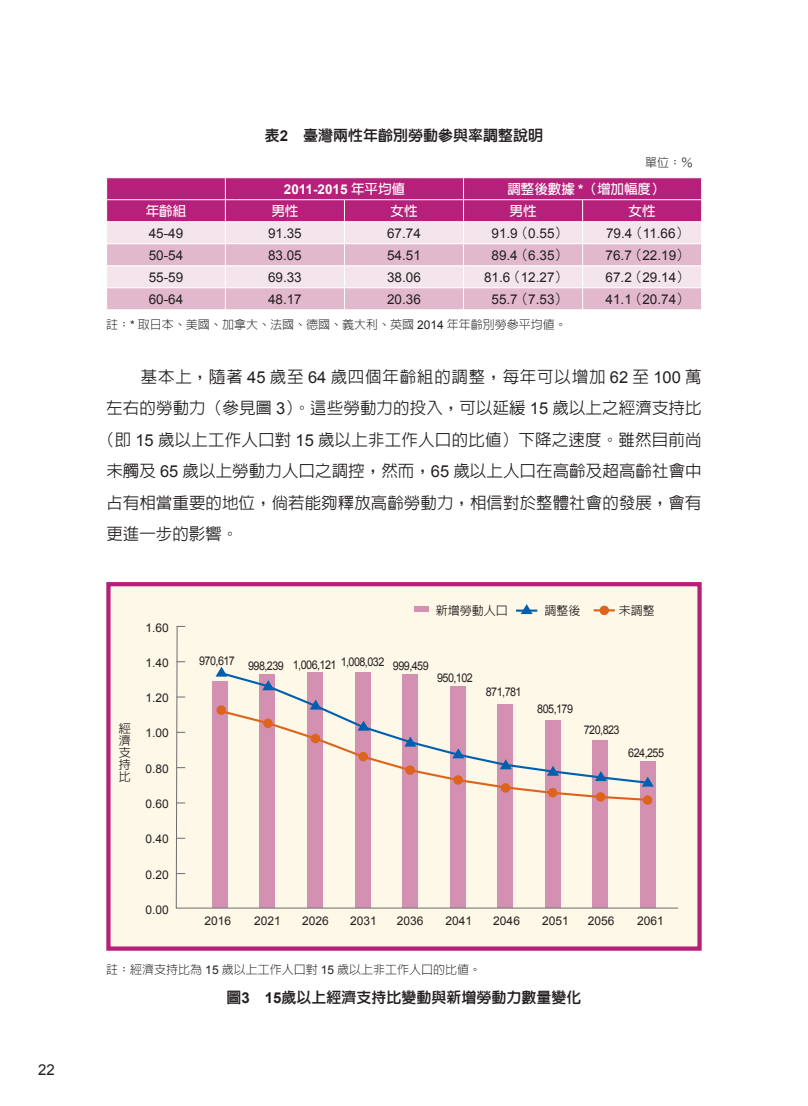
<style>
.page{position:relative;width:808px;height:1106px;background:#fff}
.page>*{position:absolute;margin:0;border:0;box-sizing:border-box;transform-origin:0 0}
.t1{font:500 16.5px "AR Hei B5";letter-spacing:.005em;color:#231f20}
.t2{font:500 16.5px "AR Hei B5";letter-spacing:.045em;color:#231f20}
.t3{font:800 15px "AR Hei B5";color:#231f20}
.t4{font:15px "Arial";color:#231f20}
.t5{font:13.5px "Arial";color:#231f20}
.t6{font:700 13.5px "AR Hei B5";color:#fff}
.t7{font:700 13.5px "Arial";color:#fff}
.t8{font:300 12px "AR Hei B5";color:#231f20}
.t9{font:12px "Arial";letter-spacing:-.05em;color:#231f20}
.t10{font:12px "Arial";letter-spacing:-.05em;color:#231f20;scale:.9 1}
.t11{font:500 12px/12px "AR Hei B5";color:#231f20;text-align:justify}
.s1{font-family:"Arial";font-weight:700}
.s2{font-family:"AR Hei B5"}
.s3{font-family:"Arial"}
.s4{font-family:"AR Hei B5";font-weight:500}
.s5{font-family:"Arial";font-weight:400}
</style>
<div class="page">
<svg style="left:106px;top:177px;width:596px;height:133px;background:#db9abf"></svg>
<hr style="left:235px;top:309px;width:109px;height:1px;background:#fff">
<hr style="left:344px;top:309px;width:119px;height:1px;background:#fff">
<hr style="left:463px;top:309px;width:60px;height:1px;background:#fff">
<hr style="left:523px;top:309px;width:60px;height:1px;background:#fff">
<hr style="left:583px;top:309px;width:119px;height:1px;background:#fff">
<div style="left:106px;top:582px;width:596px;height:368px;background:#fef8e8;border:4px solid #b5207a"></div>
<div style="left:414px;top:606px;width:15px;height:5px;background:#d390b0"></div>
<div style="left:599px;top:605px;width:10px;height:10px;border:4px solid #dc641c;border-radius:50%"></div>
<hr style="left:594px;top:609px;width:21px;height:2px;background:#dc641c">
<hr style="left:516px;top:609px;width:21px;height:2px;background:#0160ae">
<svg style="left:518px;top:604px;width:17px;height:11px"></svg>
<svg style="left:176px;top:625px;width:502px;height:283px"></svg>
<p class="t4" style="left:38px;top:1059px;width:18px">22</p>
<p class="t3" style="left:265px;top:128px;width:280px">表<span class="s1">2</span> 臺灣兩性年齡別勞動參與率調整說明</p>
<p class="t8" style="left:645px;top:156px;width:49px">單位：％</p>
<p class="t7" style="left:284px;top:180px;width:123px">2011-2015 <span class="s2">年平均值</span></p>
<p class="t6" style="left:507px;top:182px;width:159px">調整後數據 <span class="s3">*</span>（增加幅度）</p>
<p class="t6" style="left:146px;top:204px;width:42px">年齡組</p>
<p class="t6" style="left:271px;top:204px;width:28px">男性</p>
<p class="t6" style="left:390px;top:204px;width:28px">女性</p>
<p class="t6" style="left:509px;top:204px;width:28px">男性</p>
<p class="t6" style="left:629px;top:204px;width:28px">女性</p>
<p class="t5" style="left:149px;top:224px;width:36px">45-49</p>
<p class="t5" style="left:268px;top:224px;width:35px">91.35</p>
<p class="t5" style="left:387px;top:224px;width:35px">67.74</p>
<p class="t5" style="left:491px;top:224px;width:78px">91.9 <span class="s4">（</span>0.55<span class="s4">）</span></p>
<p class="t5" style="left:606px;top:224px;width:85px">79.4 <span class="s4">（</span>11.66<span class="s4">）</span></p>
<p class="t5" style="left:149px;top:246px;width:36px">50-54</p>
<p class="t5" style="left:268px;top:246px;width:35px">83.05</p>
<p class="t5" style="left:387px;top:246px;width:35px">54.51</p>
<p class="t5" style="left:491px;top:246px;width:78px">89.4 <span class="s4">（</span>6.35<span class="s4">）</span></p>
<p class="t5" style="left:606px;top:246px;width:86px">76.7 <span class="s4">（</span>22.19<span class="s4">）</span></p>
<p class="t5" style="left:149px;top:268px;width:36px">55-59</p>
<p class="t5" style="left:268px;top:268px;width:35px">69.33</p>
<p class="t5" style="left:387px;top:268px;width:35px">38.06</p>
<p class="t5" style="left:484px;top:268px;width:86px">81.6 <span class="s4">（</span>12.27<span class="s4">）</span></p>
<p class="t5" style="left:606px;top:268px;width:86px">67.2 <span class="s4">（</span>29.14<span class="s4">）</span></p>
<p class="t5" style="left:149px;top:290px;width:36px">60-64</p>
<p class="t5" style="left:268px;top:290px;width:35px">48.17</p>
<p class="t5" style="left:387px;top:290px;width:35px">20.36</p>
<p class="t5" style="left:491px;top:290px;width:78px">55.7 <span class="s4">（</span>7.53<span class="s4">）</span></p>
<p class="t5" style="left:606px;top:290px;width:86px">41.1 <span class="s4">（</span>20.74<span class="s4">）</span></p>
<p class="t8" style="left:106px;top:318px;width:462px">註：<span class="s5">*</span> 取日本、美國、加拿大、法國、德國、義大利、英國 <span class="s5">2014</span> 年年齡別勞參平均值。</p>
<p class="t2" style="left:141px;top:368px;width:562px">基本上，隨著 <span class="s5">45</span> 歲至 <span class="s5">64</span> 歲四個年齡組的調整，每年可以增加 <span class="s5">62</span> 至 <span class="s5">100</span> 萬</p>
<p class="t1" style="left:106px;top:399px;width:597px">左右的勞動力（參見圖 <span class="s5">3</span>）。這些勞動力的投入，可以延緩 <span class="s5">15</span> 歲以上之經濟支持比</p>
<p class="t1" style="left:98px;top:431px;width:605px">（即 <span class="s5">15</span> 歲以上工作人口對 <span class="s5">15</span> 歲以上非工作人口的比值）下降之速度。雖然目前尚</p>
<p class="t1" style="left:106px;top:462px;width:597px">未觸及 <span class="s5">65</span> 歲以上勞動力人口之調控，然而，<span class="s5">65</span> 歲以上人口在高齡及超高齡社會中</p>
<p class="t1" style="left:106px;top:494px;width:597px">占有相當重要的地位，倘若能夠釋放高齡勞動力，相信對於整體社會的發展，會有</p>
<p class="t1" style="left:106px;top:525px;width:133px">更進一步的影響。</p>
<p class="t11" style="left:119px;top:722px;width:13px">經濟支持比</p>
<p class="t9" style="left:146px;top:619px;width:25px">1.60</p>
<p class="t9" style="left:146px;top:655px;width:25px">1.40</p>
<p class="t9" style="left:146px;top:690px;width:25px">1.20</p>
<p class="t9" style="left:146px;top:725px;width:25px">1.00</p>
<p class="t9" style="left:146px;top:760px;width:25px">0.80</p>
<p class="t9" style="left:146px;top:796px;width:25px">0.60</p>
<p class="t9" style="left:146px;top:831px;width:25px">0.40</p>
<p class="t9" style="left:146px;top:866px;width:25px">0.20</p>
<p class="t9" style="left:146px;top:901px;width:25px">0.00</p>
<p class="t11" style="left:436px;top:604px;width:73px">新增勞動人口</p>
<p class="t11" style="left:544px;top:604px;width:37px">調整後</p>
<p class="t11" style="left:619px;top:604px;width:37px">未調整</p>
<p class="t10" style="left:199px;top:652px;width:41px">970,617</p>
<p class="t10" style="left:248px;top:658px;width:41px">998,239</p>
<p class="t10" style="left:293px;top:655px;width:103px">1,006,121 1,008,032</p>
<p class="t10" style="left:393px;top:658px;width:41px">999,459</p>
<p class="t10" style="left:437px;top:670px;width:41px">950,102</p>
<p class="t10" style="left:486px;top:684px;width:41px">871,781</p>
<p class="t10" style="left:537px;top:701px;width:41px">805,179</p>
<p class="t10" style="left:584px;top:721px;width:41px">720,823</p>
<p class="t10" style="left:628px;top:745px;width:41px">624,255</p>
<p class="t9" style="left:204px;top:912px;width:28px">2016</p>
<p class="t9" style="left:254px;top:912px;width:28px">2021</p>
<p class="t9" style="left:302px;top:912px;width:28px">2026</p>
<p class="t9" style="left:350px;top:912px;width:28px">2031</p>
<p class="t9" style="left:397px;top:912px;width:28px">2036</p>
<p class="t9" style="left:445px;top:912px;width:28px">2041</p>
<p class="t9" style="left:493px;top:912px;width:28px">2046</p>
<p class="t9" style="left:542px;top:912px;width:28px">2051</p>
<p class="t9" style="left:588px;top:912px;width:28px">2056</p>
<p class="t9" style="left:637px;top:912px;width:28px">2061</p>
<p class="t8" style="left:106px;top:963px;width:376px">註：經濟支持比為 <span class="s5">15</span> 歲以上工作人口對 <span class="s5">15</span> 歲以上非工作人口的比值。</p>
<p class="t3" style="left:226px;top:990px;width:357px">圖<span class="s1">3 15</span>歲以上經濟支持比變動與新增勞動力數量變化</p>
</div>
